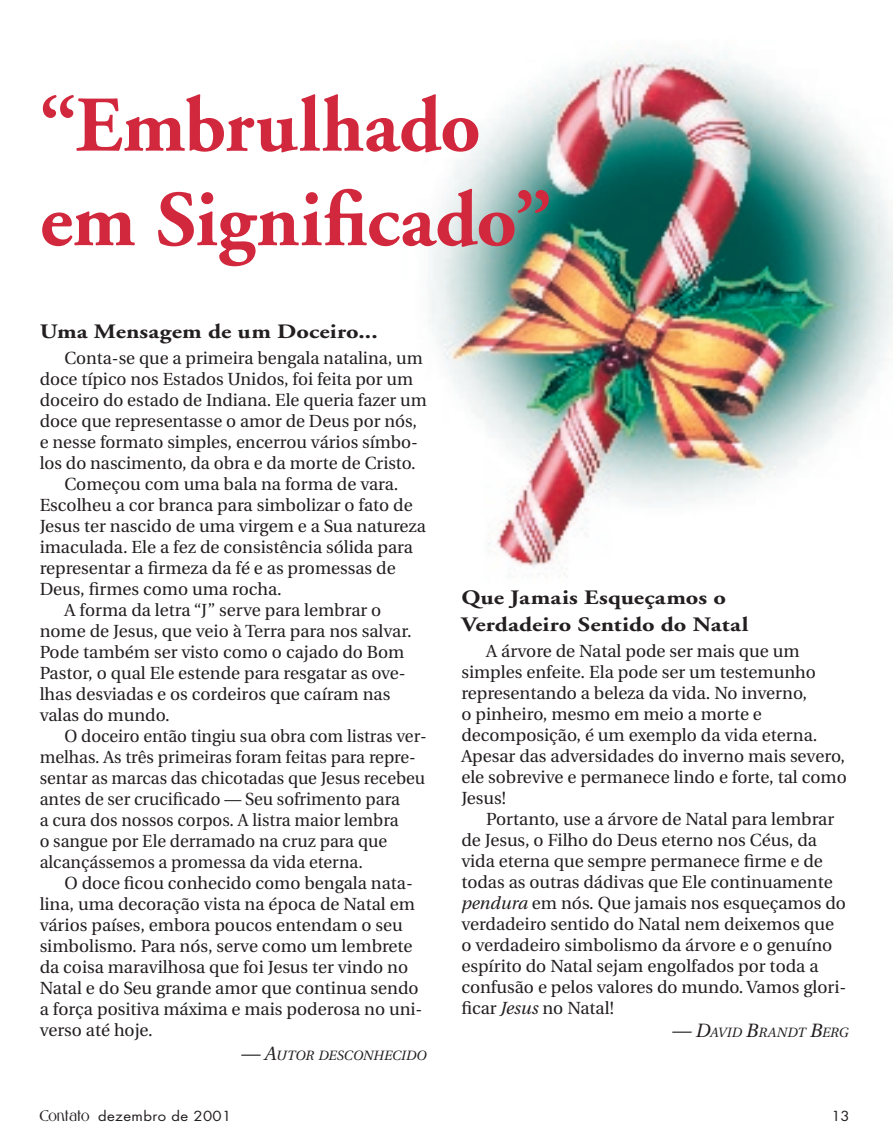
<style>
.page{position:relative;width:893px;height:1141px;background:#fff}
.page>*{position:absolute;margin:0;border:0;box-sizing:border-box;transform-origin:0 0}
.t1{font:700 78.75px/94.5px "Adobe Garamond";color:#d2283d}
.t2{font:700 20.47px/27.3px "Adobe Garamond";letter-spacing:.005em;color:#231f20;scale:1.19 1}
.t3{font:17.5px/21px "Utopia";color:#231f20}
.t4{font:italic 13.47px "Utopia";letter-spacing:.01em;color:#231f20}
.t5{font:13.47px "Futura";letter-spacing:.025em;color:#231f20;scale:1.1 1}
.s1{font-size:19.25px}
.s2{font-style:italic}
.s3{font-family:"Gabriel";font-weight:700}
</style>
<div class="page">
<img style="left:429px;top:52px;width:463px;height:525px">
<h1 class="t1" style="left:40px;top:80px;width:514px">“Embrulhado em Significado”</h1>
<p class="t2" style="left:40px;top:319px;width:286px">Uma Mensagem de um Doceiro...</p>
<p class="t3" style="left:64px;top:348px;width:360px">Conta-se que a primeira bengala natalina, um</p>
<p class="t3" style="left:40px;top:369px;width:375px">doce típico nos Estados Unidos, foi feita por um</p>
<p class="t3" style="left:40px;top:390px;width:388px">doceiro do estado de Indiana. Ele queria fazer um</p>
<p class="t3" style="left:40px;top:411px;width:379px">doce que representasse o amor de Deus por nós,</p>
<p class="t3" style="left:40px;top:432px;width:380px">e nesse formato simples, encerrou vários símbo-</p>
<p class="t3" style="left:40px;top:453px;width:378px">los do nascimento, da obra e da morte de Cristo.</p>
<p class="t3" style="left:64px;top:474px;width:336px">Começou com uma bala na forma de vara.</p>
<p class="t3" style="left:40px;top:495px;width:375px">Escolheu a cor branca para simbolizar o fato de</p>
<p class="t3" style="left:40px;top:516px;width:388px">Jesus ter nascido de uma virgem e a Sua natureza</p>
<p class="t3" style="left:40px;top:537px;width:375px">imaculada. Ele a fez de consistência sólida para</p>
<p class="t3" style="left:40px;top:558px;width:357px">representar a firmeza da fé e as promessas de</p>
<p class="t3" style="left:40px;top:579px;width:244px">Deus, firmes como uma rocha.</p>
<p class="t3" style="left:64px;top:600px;width:318px">A forma da letra “J” serve para lembrar o</p>
<p class="t3" style="left:40px;top:621px;width:374px">nome de Jesus, que veio à Terra para nos salvar.</p>
<p class="t3" style="left:40px;top:642px;width:366px">Pode também ser visto como o cajado do Bom</p>
<p class="t3" style="left:40px;top:663px;width:368px">Pastor, o qual Ele estende para resgatar as ove-</p>
<p class="t3" style="left:40px;top:684px;width:352px">lhas desviadas e os cordeiros que caíram nas</p>
<p class="t3" style="left:40px;top:705px;width:132px">valas do mundo.</p>
<p class="t3" style="left:64px;top:726px;width:364px">O doceiro então tingiu sua obra com listras ver-</p>
<p class="t3" style="left:40px;top:747px;width:378px">melhas. As três primeiras foram feitas para repre-</p>
<p class="t3" style="left:40px;top:768px;width:387px">sentar as marcas das chicotadas que Jesus recebeu</p>
<p class="t3" style="left:40px;top:789px;width:362px">antes de ser crucificado — Seu sofrimento para</p>
<p class="t3" style="left:40px;top:810px;width:361px">a cura dos nossos corpos. A listra maior lembra</p>
<p class="t3" style="left:40px;top:831px;width:349px">o sangue por Ele derramado na cruz para que</p>
<p class="t3" style="left:40px;top:852px;width:325px">alcançássemos a promessa da vida eterna.</p>
<p class="t3" style="left:64px;top:873px;width:350px">O doce ficou conhecido como bengala nata-</p>
<p class="t3" style="left:40px;top:894px;width:377px">lina, uma decoração vista na época de Natal em</p>
<p class="t3" style="left:40px;top:915px;width:364px">vários países, embora poucos entendam o seu</p>
<p class="t3" style="left:40px;top:936px;width:374px">simbolismo. Para nós, serve como um lembrete</p>
<p class="t3" style="left:40px;top:957px;width:370px">da coisa maravilhosa que foi Jesus ter vindo no</p>
<p class="t3" style="left:40px;top:978px;width:380px">Natal e do Seu grande amor que continua sendo</p>
<p class="t3" style="left:40px;top:999px;width:384px">a força positiva máxima e mais poderosa no uni-</p>
<p class="t3" style="left:40px;top:1020px;width:115px">verso até hoje.</p>
<p class="t4" style="left:241px;top:1048px;width:187px"><span class="s1">— A</span>UTOR DESCONHECIDO</p>
<p class="t2" style="left:461px;top:584px;width:243px">Que Jamais Esqueçamos o<br>Verdadeiro Sentido do Natal</p>
<p class="t3" style="left:461px;top:641px;width:387px;text-indent:25px">A árvore de Natal pode ser mais que um simples enfeite. Ela pode ser um testemunho representando a beleza da vida. No inverno,<br>o pinheiro, mesmo em meio a morte e decomposição, é um exemplo da vida eterna.<br>Apesar das adversidades do inverno mais severo, ele sobrevive e permanece lindo e forte, tal como Jesus!</p>
<p class="t3" style="left:461px;top:809px;width:387px;text-indent:25px">Portanto, use a árvore de Natal para lembrar de Jesus, o Filho do Deus eterno nos Céus, da vida eterna que sempre permanece firme e de todas as outras dádivas que Ele continuamente <span class="s2">pendura</span> em nós. Que jamais nos esqueçamos do verdadeiro sentido do Natal nem deixemos que o verdadeiro simbolismo da árvore e o genuíno espírito do Natal sejam engolfados por toda a confusão e pelos valores do mundo. Vamos glori&shy;ficar <span class="s2">Jesus</span> no Natal!</p>
<p class="t4" style="left:672px;top:1025px;width:178px"><span class="s1">— D</span>AVID <span class="s1">B</span>RANDT <span class="s1">B</span>ERG</p>
<p class="t5" style="left:40px;top:1108px;width:176px"><span class="s3">CONTATO</span> dezembro de 2001</p>
<p class="t5" style="left:831px;top:1108px;width:18px">13</p>
</div>
